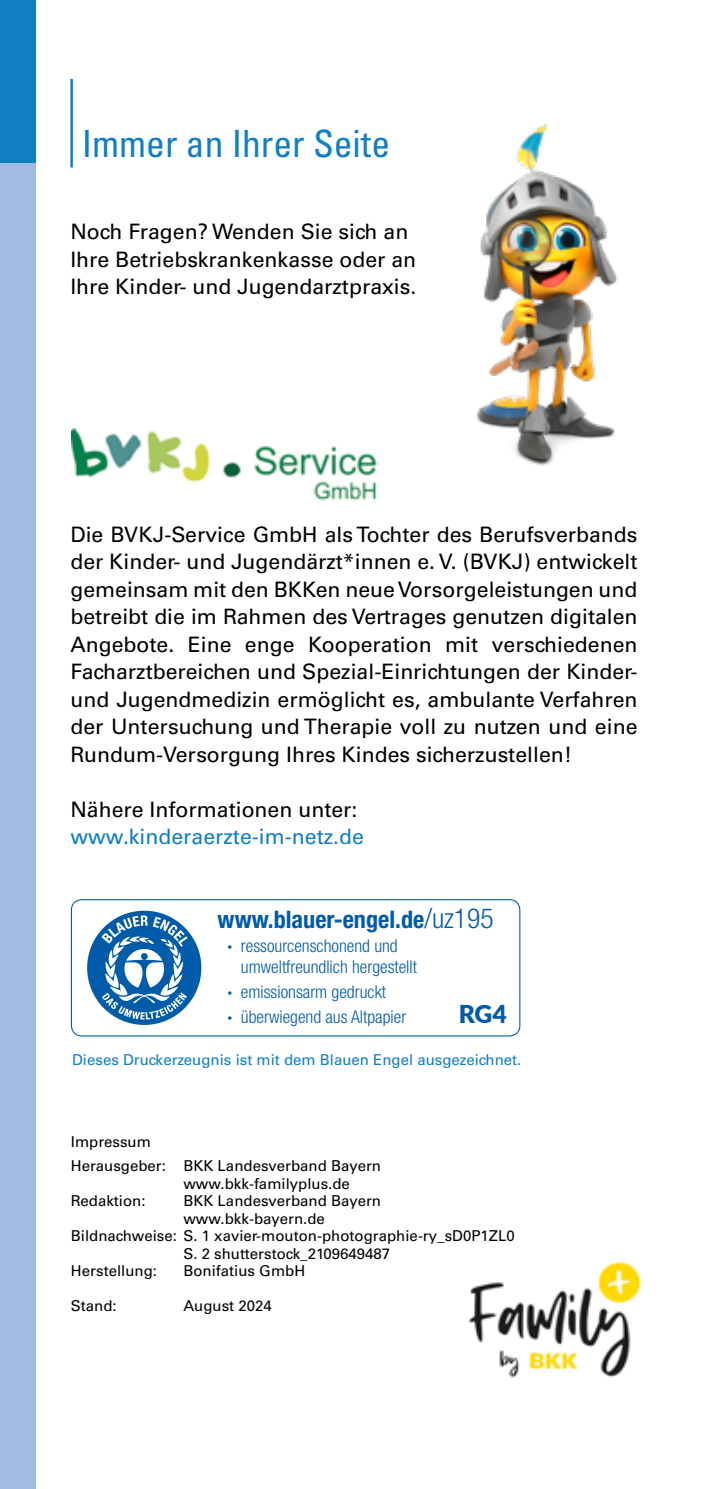
<style>
.page{position:relative;width:709px;height:1489px;background:#fff}
.page>*{position:absolute;margin:0;border:0;box-sizing:border-box;transform-origin:0 0}
.t1{font:condensed 37.5px "Univers LT Std";color:#107ec3}
.t2{font:900 24.75px "Lato";color:#005ba9}
.t3{font:700 condensed 24.25px "Helvetica Neue";color:#005ba9}
.t4{font:21.25px/27.5px "Univers LT Std";color:#000}
.t5{font:21.25px "Univers LT Std";color:#107ec3}
.t6{font:300 condensed 17.5px/20.2px "Helvetica Neue";color:#005ba9}
.t7{font:15px/24.5px "Univers LT Std";color:#000}
.t8{font:15px "Univers LT Std";color:#107ec3}
.s1{font-weight:300;font-size:27.5px}
.s2{font-weight:700}
</style>
<div class="page">
<img style="left:468px;top:1261px;width:173px;height:117px">
<div style="left:0;top:0;width:35px;height:163px;background:#107ec3"></div>
<div style="left:0;top:163px;width:35px;height:1325px;background:#a1bbe2"></div>
<hr style="left:70px;top:79px;width:3px;height:88px;background:#107ec3">
<img style="left:71px;top:429px;width:308px;height:72px">
<img style="left:476px;top:124px;width:142px;height:342px">
<div style="left:71px;top:899px;width:449px;height:137px;border:1px solid #005ba9;border-radius:10px"></div>
<svg style="left:87px;top:910px;width:114px;height:114px"></svg>
<h1 class="t1" style="left:82px;top:120px;width:310px">Immer an Ihrer Seite</h1>
<p class="t4" style="left:70px;top:218px;width:347px">Noch Fragen? Wenden Sie sich an<br>Ihre Betriebskrankenkasse oder an<br>Ihre Kinder- und Jugendarztpraxis.</p>
<p class="t4" style="left:70px;top:520px;width:568px;text-align:justify">Die BVKJ-Service GmbH als Tochter des Berufsverbands der Kinder- und Jugendärzt*innen e. V. (BVKJ) entwickelt gemeinsam mit den BKKen neue Vorsorgeleistungen und betreibt die im Rahmen des Vertrages genutzen digitalen Angebote. Eine enge Kooperation mit verschiedenen Facharztbereichen und Spezial-Einrichtungen der Kinder&shy;und Jugendmedizin ermöglicht es, ambulante Verfahren der Untersuchung und Therapie voll zu nutzen und eine Rundum-Versorgung Ihres Kindes sicherzustellen!</p>
<p class="t4" style="left:70px;top:795px;width:288px">Nähere Informationen unter:</p>
<p class="t5" style="left:70px;top:824px;width:295px">www.kinderaerzte-im-netz.de</p>
<p class="t3" style="left:218px;top:904px;width:277px">www.blauer-engel.de<span class="s1">/uz195</span></p>
<p class="t6" style="left:241px;top:935px;width:177px;text-indent:-13px"><span class="s2">·</span> ressourcenschonend und umweltfreundlich hergestellt</p>
<p class="t6" style="left:228px;top:978px;width:180px;line-height:25px"><span class="s2">·</span> emissionsarm gedruckt<br><span class="s2">·</span> überwiegend aus Altpapier</p>
<p class="t2" style="left:459px;top:995px;width:49px">RG4</p>
<p class="t8" style="left:72px;top:1050px;width:451px">Dieses Druckerzeugnis ist mit dem Blauen Engel ausgezeichnet.</p>
<p class="t7" style="left:71px;top:1129px;width:312px">Impressum<br>Herausgeber: BKK Landesverband Bayern</p>
<p class="t7" style="left:183px;top:1171px;width:168px">www.bkk-familyplus.de</p>
<p class="t7" style="left:71px;top:1188px;width:76px">Redaktion:</p>
<p class="t7" style="left:183px;top:1188px;width:199px">BKK Landesverband Bayern</p>
<p class="t7" style="left:183px;top:1206px;width:143px">www.bkk-bayern.de</p>
<p class="t7" style="left:71px;top:1223px;width:445px">Bildnachweise: S. 1 xavier-mouton-photographie-ry_sD0P1ZL0</p>
<p class="t7" style="left:183px;top:1241px;width:208px">S. 2 shutterstock_2109649487</p>
<p class="t7" style="left:71px;top:1258px;width:88px">Herstellung:</p>
<p class="t7" style="left:183px;top:1258px;width:123px">Bonifatius GmbH</p>
<p class="t7" style="left:71px;top:1293px;width:47px">Stand:</p>
<p class="t7" style="left:183px;top:1293px;width:90px">August 2024</p>
</div>
